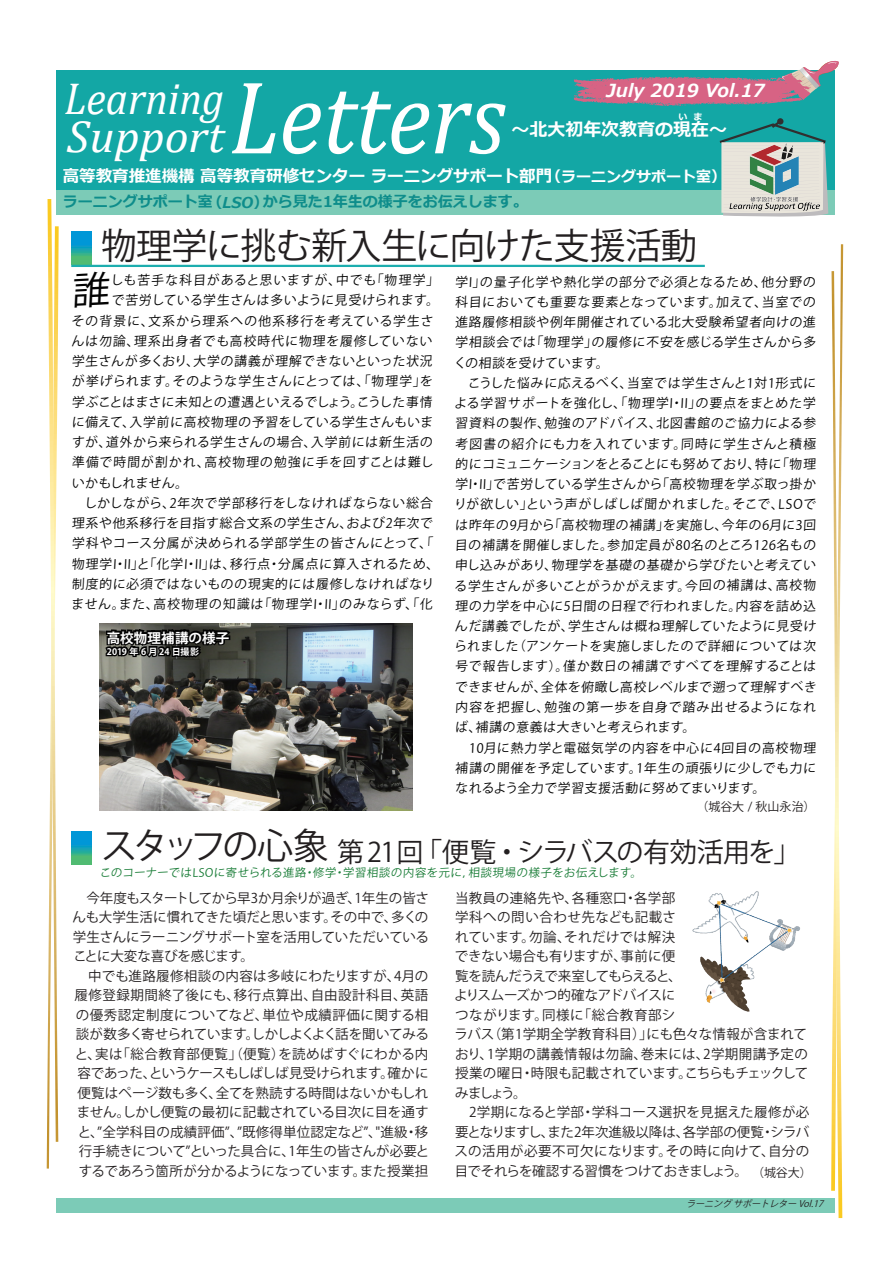
<style>
.page{position:relative;width:893px;height:1263px;background:#fff}
.page>*{position:absolute;margin:0;border:0;box-sizing:border-box;transform-origin:0 0}
.t1{font:italic 105px "Cambria";color:#fff;scale:.9 1}
.t2{font:italic 45px/38.2px "Cambria";color:#fff;scale:.94 1}
.t3{font:36px "Koz Go Pr 6 N";letter-spacing:-.02em;color:#231f20}
.t4{font:27px "Koz Go Pr 6 N";letter-spacing:-.025em;color:#231f20}
.t5{font:italic 700 18px "Meiryo";color:#fff}
.t6{font:italic 700 16.5px "Meiryo";color:#fff}
.t7{font:italic 700 15px "Meiryo";color:#0e8d8b}
.t8{font:italic 700 15px "Meiryo";color:#fff}
.t9{font:13.5px/19.5px "Koz Go Pr 6 N";color:#231f20}
.t10{font:13.5px "Koz Go Pr 6 N";letter-spacing:-.02em;color:#231f20}
.t11{font:13.5px "Koz Go Pr 6 N";letter-spacing:-.03em;color:#231f20}
.t12{font:13.5px "Koz Go Pr 6 N";letter-spacing:.04em;color:#231f20}
.t13{font:13.5px "Koz Go Pr 6 N";letter-spacing:-.035em;color:#231f20}
.t14{font:13.5px "Koz Go Pr 6 N";letter-spacing:.025em;color:#231f20}
.t15{font:13.5px "Koz Go Pr 6 N";letter-spacing:.035em;color:#231f20}
.t16{font:700 13.5px "Koz Go Pr 6 N";letter-spacing:.01em;color:#fff}
.t17{font:12.75px/20.2px "Koz Go Pr 6 N";color:#030303}
.t18{font:12px "Koz Go Pr 6 N";letter-spacing:-.01em;color:#231f20}
.t19{font:11.4px "Koz Go Pr 6 N";color:#187c36}
.t20{font:italic 9px "Koz Go Pr 6 N";color:#231f20}
.t21{font:700 9px "Koz Go Pr 6 N";letter-spacing:-.005em;color:#fff}
.t22{font:italic 700 9px "Meiryo";color:#fff}
.s1{font-style:normal}
.s2{font-size:36px}
</style>
<div class="page">
<div style="left:56px;top:152px;width:778px;height:63px;background:#7ccbb7"></div>
<div style="left:56px;top:70px;width:778px;height:119px;background:#13a7a5"></div>
<svg style="left:717px;top:119px;width:111px;height:98px"></svg>
<svg style="left:573px;top:60px;width:266px;height:46px"></svg>
<div style="left:56px;top:1198px;width:778px;height:15px;background:#7ccbb7"></div>
<svg style="left:47px;top:199px;width:12px;height:969px"></svg>
<svg style="left:831px;top:244px;width:12px;height:974px"></svg>
<img style="left:729px;top:144px;width:90px;height:68px">
<svg style="left:71px;top:831px;width:21px;height:33px"></svg>
<img style="left:99px;top:624px;width:313px;height:187px">
<svg style="left:71px;top:232px;width:21px;height:33px"></svg>
<hr style="left:71px;top:265px;width:634px;height:2px;background:#1cadae">
<img style="left:692px;top:891px;width:108px;height:121px">
<svg style="left:103px;top:623px;width:130px;height:56px"></svg>
<h3 class="t5" style="left:607px;top:78px;width:160px">July 2019 Vol.17</h3>
<h2 class="t2" style="left:64px;top:78px;width:171px">Learning<br>Support</h2>
<h1 class="t1" style="left:230px;top:43px;width:308px">Letters</h1>
<p class="t6" style="left:63px;top:164px;width:491px">高等教育推進機構 高等教育研修センター ラーニングサポート部門</p>
<p class="t22" style="left:679px;top:110px;width:25px">い ま</p>
<h3 class="t5" style="left:511px;top:117px;width:217px">～北大初年次教育の現在～</h3>
<p class="t8" style="left:546px;top:166px;width:181px">（ラーニングサポート室）</p>
<p class="t7" style="left:63px;top:191px;width:467px">ラーニングサポート室　　　 から見た<span class="s1">1</span>年生の様子をお伝えします。</p>
<p class="t7" style="left:207px;top:192px;width:63px">（LSO）</p>
<h3 class="t3" style="left:101px;top:226px;width:597px">物理学に挑む新入生に向けた支援活動</h3>
<p class="t17" style="left:110px;top:279px;width:330px;rotate:-3deg">しも苦手な科目があると思いますが、中でも「物理学」で苦労している学生さんは多いように見受けられます。</p>
<p class="t17" style="left:64px;top:320px;width:370px;text-align:center;rotate:-3deg">その背景に、文系から理系への他系移行を考えている学生さんは勿論、理系出身者でも高校時代に物理を履修していない学生さんが多くおり、大学の講義が理解できないといった状況が挙げられます。そのような学生さんにとっては、「物理学」を学ぶことはまさに未知との遭遇といえるでしょう。こうした事情に備えて、入学前に高校物理の予習をしている学生さんもいますが、道外から来られる学生さんの場合、入学前には新生活の準備で時間が割かれ、高校物理の勉強に手を回すことは難し</p>
<p class="t17" style="left:82px;top:472px;width:349px;line-height:26.7px;text-indent:-11px;rotate:-3deg">いかもしれません。<br>しかしながら、2年次で学部移行をしなければならない総合</p>
<p class="t17" style="left:70px;top:523px;width:363px;rotate:-3deg">理系や他系移行を目指す総合文系の学生さん、および2年次で学科やコース分属が決められる学部学生の皆さんにとって、「</p>
<p class="t17" style="left:70px;top:560px;width:369px;line-height:22.4px;rotate:-3deg">物理学I・II」と「化学I・II」は、移行点・分属点に算入されるため、制度的に必須ではないものの現実的には履修しなければなり</p>
<p class="t17" style="left:71px;top:605px;width:362px;rotate:-3deg">ません。また、高校物理の知識は「物理学I・II」のみならず、「化</p>
<p class="t16" style="left:107px;top:630px;width:124px">高校物理補講の様子</p>
<p class="t21" style="left:107px;top:646px;width:94px">2019 年 6 月 24 日撮影</p>
<p class="t17" style="left:451px;top:281px;width:365px;rotate:-3deg">学I」の量子化学や熱化学の部分で必須となるため、他分野の科目においても重要な要素となっています。加えて、当室での進路履修相談や例年開催されている北大受験希望者向けの進学相談会では「物理学」の履修に不安を感じる学生さんから多</p>
<p class="t17" style="left:466px;top:353px;width:349px;line-height:26px;text-indent:-13px;rotate:-3deg">くの相談を受けています。<br>こうした悩みに応えるべく、当室では学生さんと1対1形式に</p>
<p class="t17" style="left:451px;top:404px;width:366px;line-height:19.8px;rotate:-3deg">よる学習サポートを強化し、「物理学I・II」の要点をまとめた学習資料の製作、勉強のアドバイス、北図書館のご協力による参考図書の紹介にも力を入れています。同時に学生さんと積極的にコミュニケーションをとることにも努めており、特に「物理学I・II」で苦労している学生さんから「高校物理を学ぶ取っ掛か</p>
<p class="t17" style="left:453px;top:504px;width:363px;rotate:-3deg">りが欲しい」という声がしばしば聞かれました。そこで、LSOで</p>
<p class="t17" style="left:455px;top:525px;width:362px;rotate:-3deg">は昨年の9月から「高校物理の補講」を実施し、今年の6月に3回</p>
<p class="t17" style="left:455px;top:545px;width:362px;rotate:-3deg">目の補講を開催しました。参加定員が80名のところ126名もの</p>
<p class="t17" style="left:454px;top:565px;width:362px;rotate:-3deg">申し込みがあり、物理学を基礎の基礎から学びたいと考えてい</p>
<p class="t17" style="left:454px;top:585px;width:363px;rotate:-3deg">る学生さんが多いことがうかがえます。今回の補講は、高校物</p>
<p class="t17" style="left:455px;top:605px;width:362px;rotate:-3deg">理の力学を中心に5日間の日程で行われました。内容を詰め込</p>
<p class="t17" style="left:455px;top:625px;width:362px;rotate:-3deg">んだ講義でしたが、学生さんは概ね理解していたように見受け</p>
<p class="t17" style="left:454px;top:645px;width:363px;rotate:-3deg">られました（アンケートを実施しましたので詳細については次</p>
<p class="t17" style="left:455px;top:666px;width:362px;rotate:-3deg">号で報告します）。僅か数日の補講ですべてを理解することは</p>
<p class="t17" style="left:454px;top:686px;width:363px;rotate:-3deg">できませんが、全体を俯瞰し高校レベルまで遡って理解すべき</p>
<p class="t17" style="left:455px;top:706px;width:362px;rotate:-3deg">内容を把握し、勉強の第一歩を自身で踏み出せるようになれ</p>
<p class="t17" style="left:467px;top:721px;width:348px;line-height:23.5px;text-indent:-13px;rotate:-3deg">ば、補講の意義は大きいと考えられます。<br>10月に熱力学と電磁気学の内容を中心に4回目の高校物理</p>
<p class="t17" style="left:454px;top:768px;width:363px;line-height:18.8px;rotate:-3deg">補講の開催を予定しています。1年生の頑張りに少しでも力になれるよう全力で学習支援活動に努めてまいります。</p>
<p class="t18" style="left:696px;top:800px;width:120px">（城谷大 / 秋山永治）</p>
<h3 class="t4" style="left:101px;top:836px;width:701px"><span class="s2">スタッフの心象</span> 第 21回「便覧・シラバスの有効活用を」</h3>
<p class="t19" style="left:100px;top:880px;width:543px;rotate:-3deg">このコーナーではLSOに寄せられる進路・修学・学習相談の内容を元に，相談現場の様子をお伝えします。</p>
<p class="t11" style="left:86px;top:890px;width:344px">今年度もスタートしてから早3か月余りが過ぎ、1年生の皆さ</p>
<p class="t10" style="left:73px;top:910px;width:357px">んも大学生活に慣れてきた頃だと思います。その中で、多くの</p>
<p class="t10" style="left:73px;top:929px;width:358px">学生さんにラーニングサポート室を活用していただいている</p>
<p class="t10" style="left:73px;top:949px;width:182px">ことに大変な喜びを感じます。</p>
<p class="t14" style="left:74px;top:968px;width:355px">　中でも進路履修相談の内容は多岐にわたりますが、4月の</p>
<p class="t15" style="left:74px;top:988px;width:355px">履修登録期間終了後にも、移行点算出、自由設計科目、英語</p>
<p class="t12" style="left:76px;top:1007px;width:354px">の優秀認定制度についてなど、単位や成績評価に関する相</p>
<p class="t11" style="left:76px;top:1027px;width:355px">談が数多く寄せられています。しかしよくよく話を聞いてみる</p>
<p class="t12" style="left:75px;top:1046px;width:355px">と、実は「総合教育部便覧」（便覧）を読めばすぐにわかる内</p>
<p class="t13" style="left:77px;top:1066px;width:353px">容であった、というケースもしばしば見受けられます。確かに</p>
<p class="t9" style="left:77px;top:1083px;width:353px">便覧はページ数も多く、全てを熟読する時間はないかもしれ</p>
<p class="t9" style="left:77px;top:1103px;width:353px">ません。しかし便覧の最初に記載されている目次に目を通す</p>
<p class="t9" style="left:78px;top:1122px;width:352px">と、”全学科目の成績評価”、”既修得単位認定など”、"進級・移</p>
<p class="t9" style="left:79px;top:1142px;width:352px">行手続きについて”といった具合に、1年生の皆さんが必要と</p>
<p class="t9" style="left:79px;top:1161px;width:351px">するであろう箇所が分かるようになっています。また授業担</p>
<p class="t9" style="left:454px;top:888px;width:357px">当教員の連絡先や、各種窓口・各学部<br>学科への問い合わせ先なども記載さ<br>れています。勿論、それだけでは解決<br>できない場合も有りますが、事前に便<br>覧を読んだうえで来室してもらえると、<br>よりスムーズかつ的確なアドバイスに<br>つながります。同様に「総合教育部シ<br>ラバス（第1学期全学教育科目）」にも色々な情報が含まれており、1学期の講義情報は勿論、巻末には、2学期開講予定の授業の曜日・時限も記載されています。こちらもチェックしてみましょう。<br>　2学期になると学部・学科コース選択を見据えた履修が必要となりますし、また2年次進級以降は、各学部の便覧・シラバスの活用が必要不可欠になります。その時に向けて、自分の目でそれらを確認する習慣をつけておきましょう。</p>
<p class="t18" style="left:752px;top:1165px;width:61px">（城谷大）</p>
<p class="t20" style="left:686px;top:1199px;width:143px">ラーニング サポートレター Vol.17</p>
</div>
